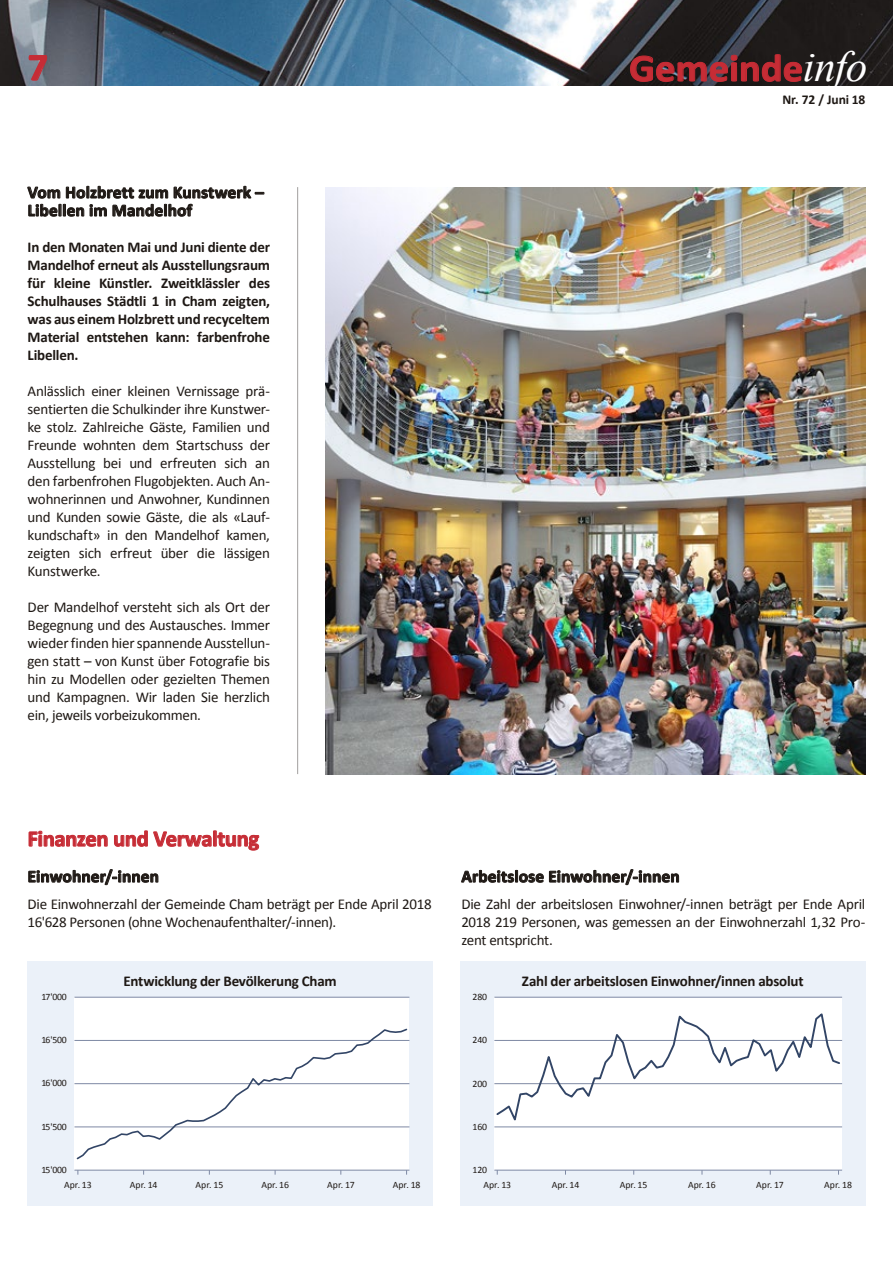
<style>
.page{position:relative;width:893px;height:1263px;background:#fff}
.page>*{position:absolute;margin:0;border:0;box-sizing:border-box;transform-origin:0 0}
.t1{font:700 38.85px "Calibri";color:#c62c35;scale:1.05 1}
.t2{font:700 22.5px "Calibri";letter-spacing:-.015em;color:#c62c35}
.t3{font:700 17.25px/18px "Calibri";letter-spacing:.01em;color:#1e1814}
.t4{font:15px/18px "Calibri";letter-spacing:-.02em;color:#1e1814;text-align:justify}
.t5{font:700 15px/18px "Calibri";letter-spacing:-.015em;color:#1e1814;text-align:justify}
.t6{font:700 13.5px "Calibri";letter-spacing:-.005em;color:#1e1814}
.t7{font:9.75px/15.1px "Calibri";letter-spacing:-.02em;color:#1e1814}
.s1{font-family:"Times New Roman";font-weight:400;font-style:italic;font-size:43.2px;color:#fff}
</style>
<div class="page">
<img style="left:0;top:0;width:893px;height:85px">
<svg style="left:29px;top:55px;width:18px;height:26px"></svg>
<svg style="left:630px;top:54px;width:172px;height:28px;background:#3f2225"></svg>
<hr style="left:297px;top:187px;width:1px;height:587px;background:#a19f9e">
<svg style="left:28px;top:185px;width:236px;height:32px"></svg>
<svg style="left:29px;top:831px;width:79px;height:16px"></svg>
<svg style="left:114px;top:830px;width:145px;height:20px"></svg>
<svg style="left:28px;top:869px;width:130px;height:17px"></svg>
<svg style="left:461px;top:869px;width:218px;height:17px"></svg>
<div style="left:28px;top:961px;width:405px;height:245px;background:#ebf1f9"></div>
<div style="left:74px;top:997px;width:335px;height:173px;background:#fff"></div>
<hr style="left:74px;top:997px;width:335px;height:1px;background:#7e89a4">
<hr style="left:74px;top:1040px;width:335px;height:1px;background:#7e89a4">
<hr style="left:74px;top:1083px;width:335px;height:1px;background:#7e89a4">
<hr style="left:74px;top:1127px;width:335px;height:1px;background:#7e89a4">
<hr style="left:74px;top:1170px;width:335px;height:1px;background:#7e89a4">
<svg style="left:75px;top:1028px;width:334px;height:132px"></svg>
<div style="left:460px;top:961px;width:405px;height:245px;background:#ebf1f9"></div>
<div style="left:494px;top:997px;width:348px;height:173px;background:#fff"></div>
<hr style="left:494px;top:997px;width:348px;height:1px;background:#7e89a4">
<hr style="left:494px;top:1083px;width:348px;height:1px;background:#7e89a4">
<hr style="left:494px;top:1127px;width:348px;height:1px;background:#7e89a4">
<hr style="left:494px;top:1040px;width:348px;height:1px;background:#7e89a4">
<hr style="left:494px;top:1170px;width:348px;height:1px;background:#7e89a4">
<svg style="left:495px;top:1013px;width:347px;height:108px"></svg>
<img style="left:325px;top:187px;width:540px;height:587px">
<h1 class="t1" style="left:28px;top:42px;width:21px">7</h1>
<h1 class="t1" style="left:629px;top:43px;width:228px">Gemeinde<span class="s1">info</span></h1>
<p class="t3" style="left:28px;top:183px;width:238px">Vom Holzbrett zum Kunstwerk –<br>Libellen im Mandelhof</p>
<p class="t5" style="left:28px;top:238px;width:244px">In den Monaten Mai und Juni diente der Mandelhof erneut als Ausstellungsraum für kleine Künstler. Zweitklässler des Schulhauses Städtli 1 in Cham zeigten, was aus einem Holzbrett und recyceltem Material entstehen kann: farbenfrohe Libellen.</p>
<p class="t4" style="left:28px;top:382px;width:244px">Anlässlich einer kleinen Vernissage prä&shy;sentierten die Schulkinder ihre Kunstwer&shy;ke stolz. Zahlreiche Gäste, Familien und Freunde wohnten dem Startschuss der Ausstellung bei und erfreuten sich an den farbenfrohen Flugobjekten. Auch An&shy;wohnerinnen und Anwohner, Kundinnen und Kunden sowie Gäste, die als «Lauf&shy;kundschaft» in den Mandelhof kamen, zeigten sich erfreut über die lässigen Kunstwerke.</p>
<p class="t4" style="left:28px;top:598px;width:244px">Der Mandelhof versteht sich als Ort der Begegnung und des Austausches. Immer wieder finden hier spannende Ausstellun&shy;gen statt – von Kunst über Fotografie bis hin zu Modellen oder gezielten Themen und Kampagnen. Wir laden Sie herzlich ein, jeweils vorbeizukommen.</p>
<p class="t6" style="left:782px;top:91px;width:84px">Nr. 72 / Juni 18</p>
<h2 class="t2" style="left:28px;top:824px;width:233px">Finanzen und Verwaltung</h2>
<p class="t3" style="left:28px;top:867px;width:133px">Einwohner/-innen</p>
<p class="t4" style="left:28px;top:895px;width:405px">Die Einwohnerzahl der Gemeinde Cham beträgt per Ende April 2018<br>16'628 Personen (ohne Wochenaufenthalter/-innen).</p>
<p class="t7" style="left:41px;top:989px;width:27px">17'000</p>
<p class="t7" style="left:41px;top:1032px;width:27px">16'500</p>
<p class="t7" style="left:41px;top:1075px;width:27px">16'000</p>
<p class="t7" style="left:41px;top:1119px;width:27px">15'500</p>
<p class="t7" style="left:41px;top:1162px;width:27px">15'000</p>
<p class="t5" style="left:124px;top:972px;width:215px">Entwicklung der Bevölkerung Cham</p>
<p class="t7" style="left:64px;top:1177px;width:29px">Apr. 13</p>
<p class="t7" style="left:130px;top:1177px;width:29px">Apr. 14</p>
<p class="t7" style="left:196px;top:1177px;width:29px">Apr. 15</p>
<p class="t7" style="left:261px;top:1177px;width:29px">Apr. 16</p>
<p class="t7" style="left:327px;top:1177px;width:29px">Apr. 17</p>
<p class="t7" style="left:393px;top:1177px;width:29px">Apr. 18</p>
<p class="t3" style="left:461px;top:867px;width:220px">Arbeitslose Einwohner/-innen</p>
<p class="t4" style="left:461px;top:895px;width:405px">Die Zahl der arbeitslosen Einwohner/-innen beträgt per Ende April 2018 219 Personen, was gemessen an der Einwohnerzahl 1,32 Pro&shy;zent entspricht.</p>
<p class="t7" style="left:473px;top:989px;width:16px">280</p>
<p class="t7" style="left:473px;top:1032px;width:16px">240</p>
<p class="t7" style="left:473px;top:1076px;width:16px">200</p>
<p class="t7" style="left:473px;top:1119px;width:16px">160</p>
<p class="t7" style="left:483px;top:1162px;width:29px;text-indent:-11px">120<br>Apr. 13</p>
<p class="t5" style="left:522px;top:972px;width:283px">Zahl der arbeitslosen Einwohner/innen absolut</p>
<p class="t7" style="left:552px;top:1177px;width:29px">Apr. 14</p>
<p class="t7" style="left:620px;top:1177px;width:29px">Apr. 15</p>
<p class="t7" style="left:688px;top:1177px;width:29px">Apr. 16</p>
<p class="t7" style="left:756px;top:1177px;width:29px">Apr. 17</p>
<p class="t7" style="left:824px;top:1177px;width:29px">Apr. 18</p>
</div>
